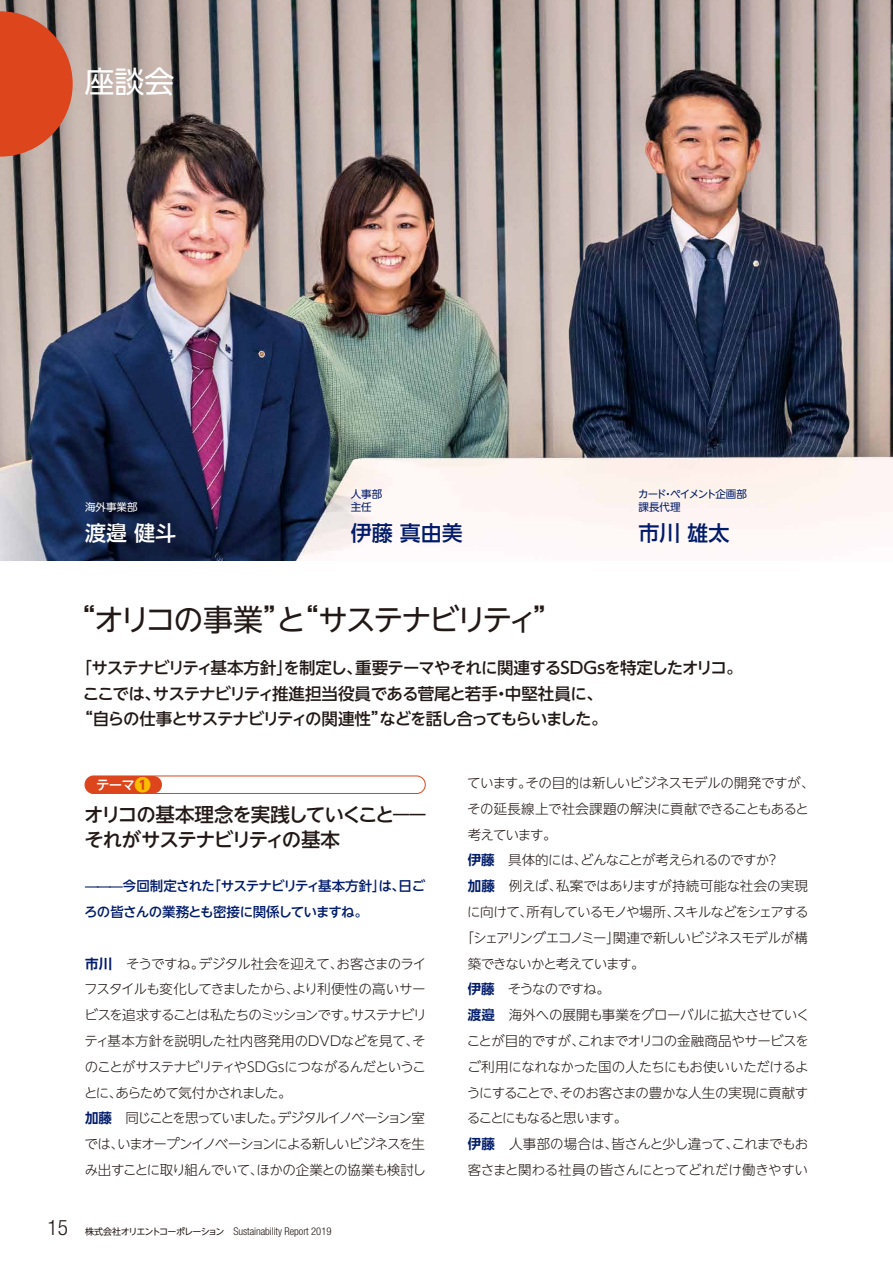
<style>
.page{position:relative;width:893px;height:1263px;background:#fff}
.page>*{position:absolute;margin:0;border:0;box-sizing:border-box;transform-origin:0 0}
.t1{font:30px "UD Shin Go NT Pro";letter-spacing:-.075em;color:#221815}
.t2{font:30px "UD Shin Go NT Pro";color:#fff}
.t3{font:300 condensed 21.3px "Helvetica Neue LT Std";color:#221815}
.t4{font:500 21px "UD Shin Go NT Pro";color:#011b6a}
.t5{font:500 21px "UD Shin Go NT Pro";color:#fff}
.t6{font:500 19.5px/25.5px "UD Shin Go NT Pro";letter-spacing:-.065em;color:#221815}
.t7{font:500 16.5px "UD Shin Go NT Pro";letter-spacing:-.065em;color:#221815}
.t8{font:500 16.5px "UD Shin Go NT Pro";letter-spacing:-.045em;color:#221815}
.t9{font:300 13.5px/25.8px "UD Shin Go NT Pro";letter-spacing:-.05em;color:#221815}
.t10{font:300 13.5px "UD Shin Go NT Pro";letter-spacing:-.015em;color:#221815}
.t11{font:500 13.5px/25.8px "UD Shin Go NT Pro";letter-spacing:-.05em;color:#011b6a}
.t12{font:300 13.5px "UD Shin Go NT Pro";letter-spacing:-.075em;color:#221815}
.t13{font:300 13.5px "UD Shin Go NT Pro";letter-spacing:-.03em;color:#221815}
.t14{font:300 13.5px "UD Shin Go NT Pro";letter-spacing:-.025em;color:#221815}
.t15{font:300 13.5px "UD Shin Go NT Pro";letter-spacing:-.095em;color:#221815}
.t16{font:500 13.5px "UD Shin Go NT Pro";color:#fff}
.t17{font:300 condensed 10.65px "Helvetica Neue LT Std";letter-spacing:-.005em;color:#221815}
.t18{font:10.5px/13.5px "UD Shin Go NT Pro";letter-spacing:-.07em;color:#011b6a}
.t19{font:10.5px "UD Shin Go NT Pro";color:#fff}
.t20{font:10.5px/13.5px "UD Shin Go NT Pro";color:#011b6a}
.s1{font-weight:800;font-size:16.5px;color:#fabe00}
.s2{font-family:"UD Shin Go NT Pro De";font-weight:700;color:#011b6a}
.s3{font-family:"UD Shin Go NT Pro";font-weight:400;font-stretch:normal;font-size:9px}
</style>
<div class="page">
<img style="left:0;top:0;width:893px;height:560px">
<div style="left:85px;top:776px;width:340px;height:18px;border:1px solid #dd451d;border-radius:9px"></div>
<div style="left:85px;top:776px;width:77px;height:17px;background:#dd451d;border-radius:9px"></div>
<svg style="left:0;top:11px;width:73px;height:146px"></svg>
<h1 class="t2" style="left:85px;top:57px;width:91px">座談会</h1>
<p class="t19" style="left:85px;top:499px;width:54px">海外事業部</p>
<h3 class="t5" style="left:85px;top:516px;width:92px">渡邉 健斗</h3>
<p class="t20" style="left:351px;top:487px;width:33px">人事部主任</p>
<h3 class="t4" style="left:351px;top:516px;width:113px">伊藤 真由美</h3>
<h1 class="t1" style="left:65px;top:596px;width:499px">“オリコの事業”と“サステナビリティ”</h1>
<p class="t18" style="left:638px;top:487px;width:110px">カード・ペイメント企画部課長代理</p>
<h3 class="t4" style="left:639px;top:516px;width:92px">市川 雄太</h3>
<p class="t7" style="left:75px;top:655px;width:669px">「サステナビリティ基本方針」を制定し、重要テーマやそれに関連するSDGsを特定したオリコ。</p>
<p class="t8" style="left:83px;top:680px;width:521px">ここでは、サステナビリティ推進担当役員である菅尾と若手・中堅社員に、</p>
<p class="t7" style="left:76px;top:706px;width:533px">“自らの仕事とサステナビリティの関連性”などを話し合ってもらいました。</p>
<p class="t16" style="left:96px;top:774px;width:56px">テーマ<span class="s1">❶</span></p>
<h3 class="t6" style="left:84px;top:801px;width:343px">オリコの基本理念を実践していくこと――それがサステナビリティの基本</h3>
<p class="t11" style="left:84px;top:873px;width:342px">̶̶̶今回制定された「サステナビリティ基本方針」は、日ごろの皆さんの業務とも密接に関係していますね。</p>
<p class="t9" style="left:84px;top:950px;width:344px"><span class="s2">市川</span>　そうですね。デジタル社会を迎えて、お客さまのライフスタイルも変化してきましたから、より利便性の高いサービスを追求することは私たちのミッションです。サステナビリティ基本方針を説明した社内啓発用のDVDなどを見て、そのことがサステナビリティやSDGsにつながるんだということに、あらためて気付かされました。<br><span class="s2">加藤</span>　同じことを思っていました。デジタルイノベーション室では、いまオープンイノベーションによる新しいビジネスを生み出すことに取り組んでいて、ほかの企業との協業も検討し</p>
<h2 class="t3" style="left:48px;top:1215px;width:22px">15</h2>
<p class="t17" style="left:85px;top:1225px;width:248px"><span class="s3">株式会社オリエントコーポレーション　</span>Sustainability Report 2019</p>
<p class="t9" style="left:467px;top:769px;width:349px">ています。その目的は新しいビジネスモデルの開発ですが、</p>
<p class="t10" style="left:467px;top:798px;width:343px">その延長線上で社会課題の解決に貢献できることもあると</p>
<p class="t9" style="left:468px;top:821px;width:90px">考えています。</p>
<p class="t9" style="left:468px;top:847px;width:313px"><span class="s2">伊藤</span>　具体的には、どんなことが考えられるのですか？</p>
<p class="t10" style="left:468px;top:875px;width:342px"><span class="s2">加藤</span>　例えば、私案ではありますが持続可能な社会の実現</p>
<p class="t12" style="left:467px;top:901px;width:343px">に向けて、所有しているモノや場所、スキルなどをシェアする</p>
<p class="t9" style="left:460px;top:924px;width:349px">「シェアリングエコノミー」関連で新しいビジネスモデルが構</p>
<p class="t12" style="left:468px;top:952px;width:178px">築できないかと考えています。</p>
<p class="t9" style="left:468px;top:976px;width:144px"><span class="s2">伊藤</span>　そうなのですね。</p>
<p class="t9" style="left:468px;top:1001px;width:343px"><span class="s2">渡邉</span>　海外への展開も事業をグローバルに拡大させていく</p>
<p class="t9" style="left:467px;top:1027px;width:343px">ことが目的ですが、これまでオリコの金融商品やサービスを</p>
<p class="t13" style="left:467px;top:1056px;width:343px">ご利用になれなかった国の人たちにもお使いいただけるよ</p>
<p class="t9" style="left:467px;top:1079px;width:343px">うにすることで、そのお客さまの豊かな人生の実現に貢献す</p>
<p class="t15" style="left:467px;top:1107px;width:162px">ることにもなると思います。</p>
<p class="t9" style="left:468px;top:1130px;width:342px"><span class="s2">伊藤</span>　人事部の場合は、皆さんと少し違って、これまでもお</p>
<p class="t14" style="left:468px;top:1159px;width:342px">客さまと関わる社員の皆さんにとってどれだけ働きやすい</p>
</div>
